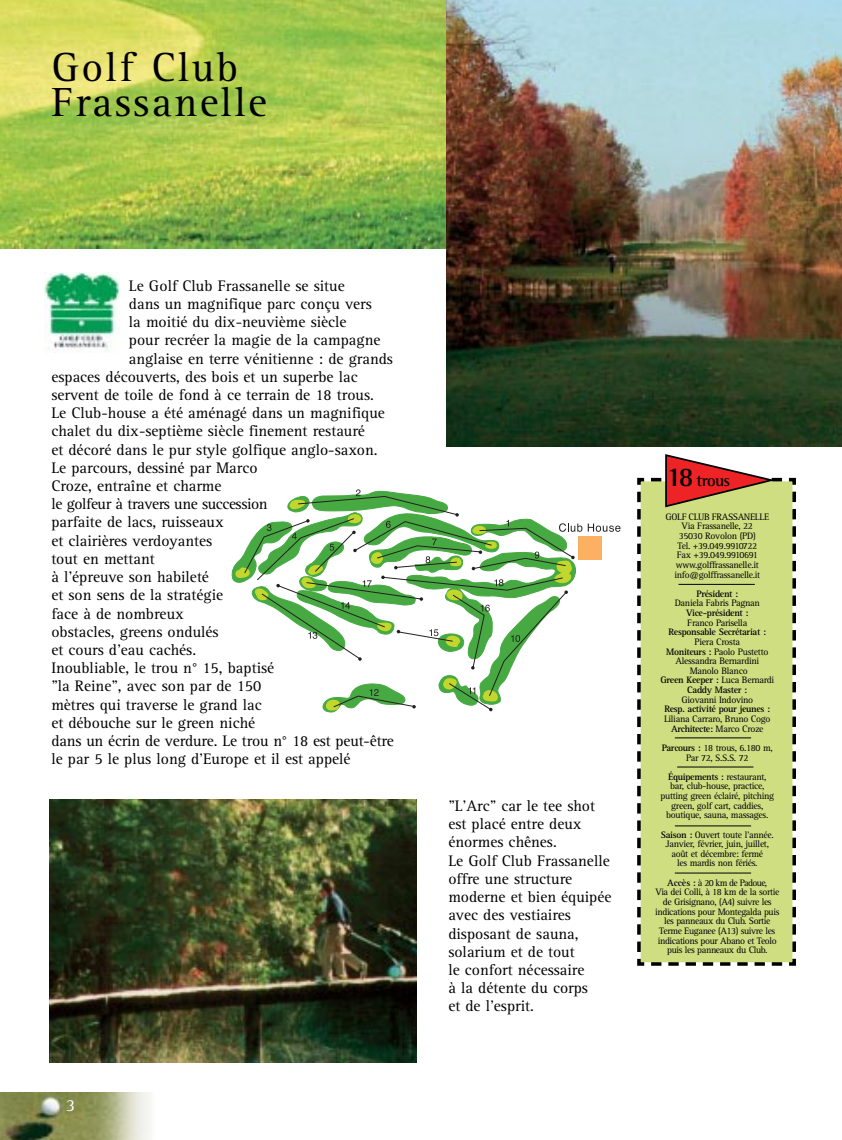
<style>
.page{position:relative;width:842px;height:1140px;background:#fff}
.page>*{position:absolute;margin:0;border:0;box-sizing:border-box;transform-origin:0 0}
.t1{font:42px/35px "Rotis Serif";letter-spacing:.05em;color:#000003}
.t2{font:17.5px "Rotis Serif";color:#fff}
.t3{font:700 16.45px "Rotis Semi Serif";letter-spacing:-.035em;color:#000003}
.t4{font:15.75px/18.2px "Rotis Serif";color:#000003}
.t5{font:15.75px "Rotis Serif";letter-spacing:-.025em;color:#000003}
.t6{font:9.62px/9.6px "Rotis Serif";letter-spacing:-.03em;color:#000003;text-align:center}
.t7{font:700 9.62px "Rotis Serif";letter-spacing:-.035em;color:#000003}
.s1{font-size:27.47px}
.s2{font-weight:700}
</style>
<div class="page">
<img style="left:0;top:1092px;width:150px;height:47px">
<svg style="left:232px;top:489px;width:350px;height:223px"></svg>
<svg style="left:588px;top:523px;width:32px;height:8px"></svg>
<div style="left:578px;top:536px;width:23px;height:23px;background:#fbb161"></div>
<img style="left:0;top:0;width:446px;height:248px">
<img style="left:50px;top:799px;width:367px;height:263px">
<img style="left:45px;top:272px;width:75px;height:80px">
<img style="left:446px;top:0;width:396px;height:446px">
<svg style="left:637px;top:454px;width:159px;height:511px;background:#c9d180"></svg>
<hr style="left:678px;top:584px;width:77px;height:1px;background:#000003">
<hr style="left:675px;top:737px;width:76px;height:1px;background:#000003">
<hr style="left:677px;top:766px;width:76px;height:1px;background:#000003">
<hr style="left:675px;top:825px;width:76px;height:1px;background:#000003">
<hr style="left:675px;top:872px;width:76px;height:1px;background:#000003">
<h1 class="t1" style="left:51px;top:53px;width:217px">Golf Club<br>Frassanelle</h1>
<p class="t4" style="left:129px;top:278px;width:217px">Le Golf Club Frassanelle se situe</p>
<p class="t4" style="left:129px;top:296px;width:244px">dans un magnifique parc conçu vers</p>
<p class="t4" style="left:129px;top:314px;width:219px">la moitié du dix-neuvième siècle</p>
<p class="t4" style="left:129px;top:332px;width:253px">pour recréer la magie de la campagne</p>
<p class="t4" style="left:129px;top:350px;width:266px">anglaise en terre vénitienne : de grands</p>
<p class="t4" style="left:51px;top:369px;width:308px">espaces découverts, des bois et un superbe lac</p>
<p class="t4" style="left:51px;top:387px;width:324px">servent de toile de fond à ce terrain de 18 trous.</p>
<p class="t4" style="left:51px;top:405px;width:335px">Le Club-house a été aménagé dans un magnifique</p>
<p class="t4" style="left:51px;top:423px;width:315px">chalet du dix-septième siècle finement restauré</p>
<p class="t4" style="left:51px;top:441px;width:328px">et décoré dans le pur style golfique anglo-saxon.</p>
<p class="t4" style="left:51px;top:460px;width:208px">Le parcours, dessiné par Marco</p>
<p class="t4" style="left:51px;top:478px;width:172px">Croze, entraîne et charme</p>
<p class="t5" style="left:51px;top:498px;width:218px">le golfeur à travers une succession</p>
<p class="t4" style="left:51px;top:514px;width:174px">parfaite de lacs, ruisseaux</p>
<p class="t4" style="left:51px;top:532px;width:162px">et clairières verdoyantes</p>
<p class="t4" style="left:51px;top:551px;width:105px">tout en mettant</p>
<p class="t4" style="left:51px;top:569px;width:159px">à l'épreuve son habileté</p>
<p class="t4" style="left:51px;top:587px;width:173px">et son sens de la stratégie</p>
<p class="t4" style="left:51px;top:605px;width:134px">face à de nombreux</p>
<p class="t4" style="left:51px;top:623px;width:169px">obstacles, greens ondulés</p>
<p class="t4" style="left:51px;top:642px;width:146px">et cours d'eau cachés.</p>
<p class="t4" style="left:51px;top:660px;width:224px">Inoubliable, le trou n° 15, baptisé</p>
<p class="t4" style="left:51px;top:678px;width:211px">"la Reine", avec son par de 150</p>
<p class="t4" style="left:51px;top:696px;width:212px">mètres qui traverse le grand lac</p>
<p class="t4" style="left:51px;top:714px;width:205px">et débouche sur le green niché</p>
<p class="t4" style="left:51px;top:733px;width:344px">dans un écrin de verdure. Le trou n° 18 est peut-être</p>
<p class="t4" style="left:51px;top:751px;width:301px">le par 5 le plus long d'Europe et il est appelé</p>
<p class="t2" style="left:66px;top:1098px;width:11px">3</p>
<p class="t4" style="left:448px;top:798px;width:165px">"L'Arc" car le tee shot est placé entre deux énormes chênes.<br>Le Golf Club Frassanelle offre une structure moderne et bien équipée avec des vestiaires disposant de sauna, solarium et de tout<br>le confort nécessaire<br>à la détente du corps<br>et de l'esprit.</p>
<p class="t3" style="left:666px;top:474px;width:66px"><span class="s1">18</span> trous</p>
<p class="t6" style="left:665px;top:512px;width:105px">GOLF CLUB FRASSANELLE<br>Via Frassanelle, 22<br>35030 Rovolon (PD)<br>Tel. +39.049.9910722<br>Fax +39.049.9910691 www.golffrassanelle.it info@golffrassanelle.it</p>
<p class="t7" style="left:696px;top:590px;width:43px">Président :</p>
<p class="t6" style="left:675px;top:599px;width:87px">Daniela Fabris Pagnan</p>
<p class="t7" style="left:686px;top:609px;width:64px">Vice-président :</p>
<p class="t6" style="left:687px;top:618px;width:61px">Franco Parisella</p>
<p class="t7" style="left:668px;top:628px;width:99px">Responsable Secrétariat :</p>
<p class="t6" style="left:660px;top:637px;width:115px">Piera Crosta<br><span class="s2">Moniteurs :</span> Paolo Pustetto<br>Alessandra Bernardini<br>Manolo Blanco<br><span class="s2">Green Keeper :</span> Luca Bernardi<br><span class="s2">Caddy Master :</span></p>
<p class="t6" style="left:681px;top:695px;width:73px">Giovanni Indovino</p>
<p class="t7" style="left:664px;top:705px;width:107px">Resp. activité pour jeunes :</p>
<p class="t6" style="left:664px;top:714px;width:108px">Liliana Carraro, Bruno Cogo<br><span class="s2">Architecte:</span> Marco Croze</p>
<p class="t6" style="left:662px;top:743px;width:113px"><span class="s2">Parcours :</span> 18 trous, 6.180 m,<br>Par 72, S.S.S. 72</p>
<p class="t6" style="left:660px;top:772px;width:115px"><span class="s2">Équipements :</span> restaurant, bar, club-house, practice, putting green éclairé, pitching green, golf cart, caddies, boutique, sauna, massages.</p>
<p class="t6" style="left:661px;top:830px;width:115px"><span class="s2">Saison :</span> Ouvert toute l'année.<br>Janvier, février, juin, juillet, août et décembre: fermé<br>les mardis non fériés.</p>
<p class="t6" style="left:655px;top:878px;width:126px"><span class="s2">Accès :</span> à 20 km de Padoue,<br>Via dei Colli, à 18 km de la sortie de Grisignano, (A4) suivre les indications pour Montegalda puis les panneaux du Club. Sortie<br>Terme Euganee (A13) suivre les indications pour Abano et Teolo puis les panneaux du Club.</p>
</div>
